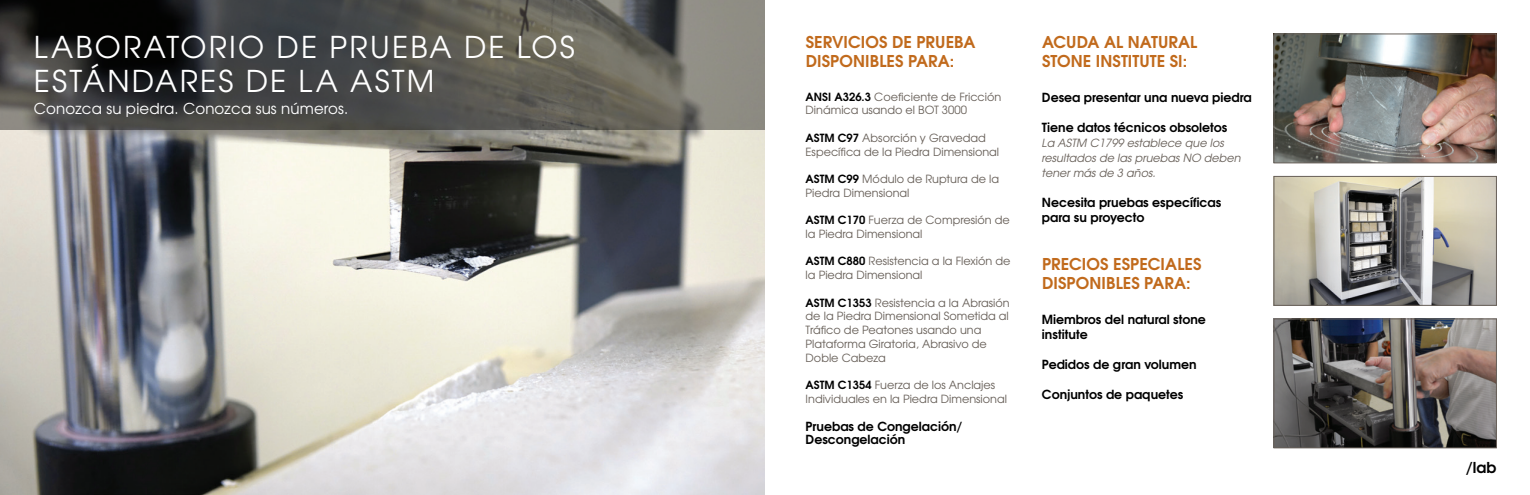
<style>
.page{position:relative;width:1530px;height:495px;background:#fff}
.page>*{position:absolute;margin:0;border:0;box-sizing:border-box;transform-origin:0 0}
.t1{font:30px/33.8px "Te X Gyre Adventor";letter-spacing:.075em;color:#fff}
.t2{font:700 16.25px/19.5px "Te X Gyre Adventor";letter-spacing:.005em;color:#c16a1c}
.t3{font:15px "Te X Gyre Adventor";letter-spacing:.01em;color:#fff}
.t4{font:700 15px "Te X Gyre Adventor";color:#000}
.t5{font:700 12.5px/15px "Te X Gyre Adventor";color:#000}
.t6{font:11.25px/13.8px "Te X Gyre Adventor";color:#686059}
.t7{font:italic 11.25px/15px "Te X Gyre Adventor";color:#686059}
.s1{font-weight:700;color:#000}
</style>
<div class="page">
<img style="left:0;top:129px;width:765px;height:366px">
<svg style="left:0;top:0;width:765px;height:129px;background:#4e4e4a"></svg>
<img style="left:1276px;top:178px;width:219px;height:126px">
<div style="left:1274px;top:176px;width:223px;height:130px;border:1px solid #686059"></div>
<img style="left:1276px;top:321px;width:219px;height:125px">
<div style="left:1274px;top:319px;width:223px;height:129px;border:1px solid #686059"></div>
<img style="left:1276px;top:36px;width:218px;height:125px">
<div style="left:1274px;top:34px;width:222px;height:129px;border:1px solid #686059"></div>
<h1 class="t1" style="left:34px;top:28px;width:542px">LABORATORIO DE PRUEBA DE LOS<br>ESTÁNDARES DE LA ASTM</h1>
<h3 class="t3" style="left:34px;top:97px;width:316px">Conozca su piedra. Conozca sus números.</h3>
<h2 class="t2" style="left:806px;top:30px;width:171px">SERVICIOS DE PRUEBA<br>DISPONIBLES PARA:</h2>
<p class="t6" style="left:806px;top:89px;width:197px"><span class="s1">ANSI A326.3</span> Coeficiente de Fricción<br>Dinámica usando el BOT 3000</p>
<p class="t6" style="left:806px;top:130px;width:195px"><span class="s1">ASTM C97</span> Absorción y Gravedad<br>Específica de la Piedra Dimensional</p>
<p class="t6" style="left:806px;top:171px;width:195px"><span class="s1">ASTM C99</span> Módulo de Ruptura de la<br>Piedra Dimensional</p>
<p class="t6" style="left:806px;top:213px;width:206px"><span class="s1">ASTM C170</span> Fuerza de Compresión de la Piedra Dimensional</p>
<p class="t6" style="left:806px;top:254px;width:206px"><span class="s1">ASTM C880</span> Resistencia a la Flexión de la Piedra Dimensional</p>
<p class="t6" style="left:806px;top:295px;width:205px"><span class="s1">ASTM C1353</span> Resistencia a la Abrasión de la Piedra Dimensional Sometida al<br>Tráfico de Peatones usando una<br>Plataforma Giratoria, Abrasivo de<br>Doble Cabeza</p>
<p class="t6" style="left:806px;top:377px;width:203px"><span class="s1">ASTM C1354</span> Fuerza de los Anclajes<br>Individuales en la Piedra Dimensional</p>
<p class="t5" style="left:806px;top:418px;width:158px;line-height:13.8px">Pruebas de Congelación/<br>Descongelación</p>
<h2 class="t2" style="left:1042px;top:30px;width:157px">ACUDA AL NATURAL<br>STONE INSTITUTE SI:</h2>
<p class="t5" style="left:1042px;top:88px;width:211px">Desea presentar una nueva piedra</p>
<p class="t5" style="left:1042px;top:118px;width:187px">Tiene datos técnicos obsoletos</p>
<p class="t7" style="left:1042px;top:134px;width:201px">La ASTM C1799 establece que los resultados de las pruebas NO deben tener más de 3 años.</p>
<p class="t5" style="left:1042px;top:193px;width:181px">Necesita pruebas específicas para su proyecto</p>
<h2 class="t2" style="left:1042px;top:252px;width:161px">PRECIOS ESPECIALES<br>DISPONIBLES PARA:</h2>
<p class="t5" style="left:1042px;top:310px;width:165px">Miembros del natural stone institute</p>
<p class="t5" style="left:1042px;top:355px;width:156px">Pedidos de gran volumen</p>
<p class="t5" style="left:1042px;top:385px;width:143px">Conjuntos de paquetes</p>
<h3 class="t4" style="left:1466px;top:455px;width:32px">/lab</h3>
</div>
